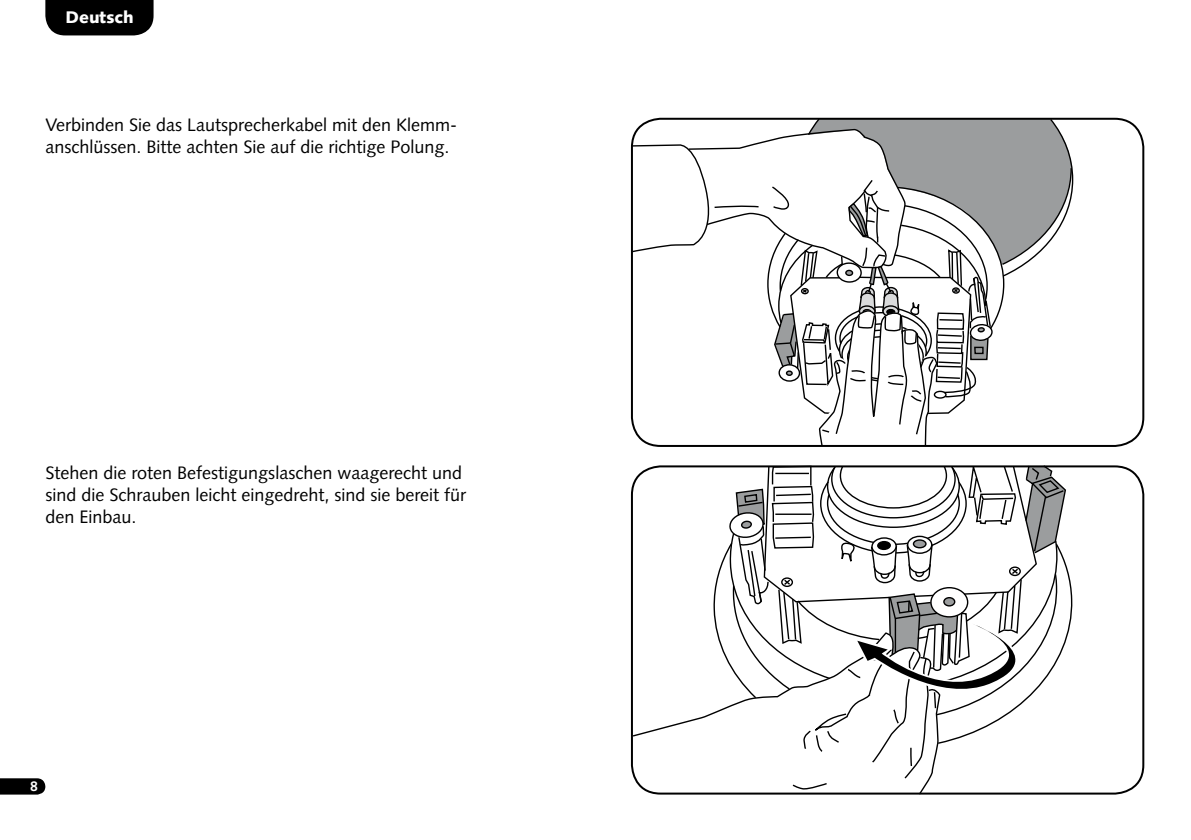
<style>
.page{position:relative;width:1191px;height:840px;background:#fff}
.page>*{position:absolute;margin:0;border:0;box-sizing:border-box;transform-origin:0 0}
.t1{font:18px/22px "Syntax";color:#000}
.t2{font:900 16.8px "Syntax";color:#fff}
.t3{font:700 14px "Syntax";color:#fff}
</style>
<div class="page">
<svg style="left:0;top:778px;width:45px;height:16px"></svg>
<div style="left:45px;top:0;width:109px;height:35px;background:#000"></div>
<svg style="left:631px;top:117px;width:443px;height:678px"></svg>
<div style="left:631px;top:118px;width:513px;height:328px;border:2px solid #000;border-radius:29px"></div>
<p class="t2" style="left:65px;top:7px;width:70px">Deutsch</p>
<p class="t1" style="left:45px;top:114px;width:413px">Verbinden Sie das Lautsprecherkabel mit den Klemm&shy;anschlüssen. Bitte achten Sie auf die richtige Polung.</p>
<p class="t1" style="left:45px;top:461px;width:422px">Stehen die roten Befestigungslaschen waagerecht und sind die Schrauben leicht eingedreht, sind sie bereit für den Einbau.</p>
<p class="t3" style="left:30px;top:777px;width:9px">8</p>
</div>
